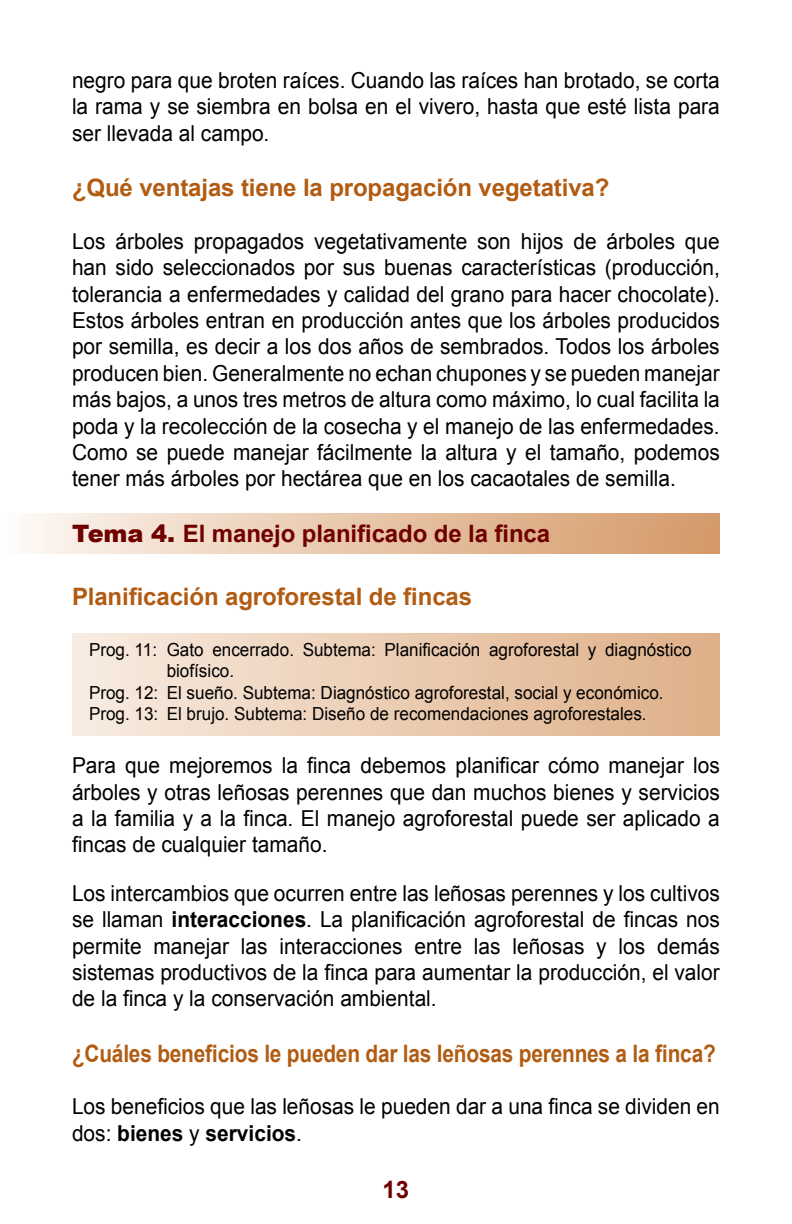
<style>
.page{position:relative;width:792px;height:1224px;background:#fff}
.page>*{position:absolute;margin:0;border:0;box-sizing:border-box;transform-origin:0 0}
.t1{font:700 24px "Arial";letter-spacing:-.005em;color:#b15c12}
.t2{font:700 24px "Arial";letter-spacing:-.005em;color:#b15c12;scale:.87 1}
.t3{font:700 24px "Arial";letter-spacing:-.005em;color:#700000}
.t4{font:22px/26.4px "Arial";color:#000;text-align:justify;scale:.95 1}
.t5{font:18px "Arial";color:#000;scale:.95 1}
.s1{font-weight:900}
.s2{font-weight:700}
</style>
<div class="page">
<div style="left:0;top:513px;width:720px;height:40px;background:linear-gradient(to right,#fdf8f3,#d49766)"></div>
<div style="left:72px;top:633px;width:648px;height:102px;background:linear-gradient(to right,#f8ebe1,#dfaf87)"></div>
<p class="t4" style="left:72px;top:67px;width:683px">negro para que broten raíces. Cuando las raíces han brotado, se corta la rama y se siembra en bolsa en el vivero, hasta que esté lista para ser llevada al campo.</p>
<p class="t1" style="left:72px;top:172px;width:539px">¿Qué ventajas tiene la propagación vegetativa?</p>
<p class="t4" style="left:72px;top:228px;width:684px">Los árboles propagados vegetativamente son hijos de árboles que han sido seleccionados por sus buenas características (producción, tolerancia a enfermedades y calidad del grano para hacer chocolate).<br>Estos árboles entran en producción antes que los árboles producidos por semilla, es decir a los dos años de sembrados. Todos los árboles producen bien. Generalmente no echan chupones y se pueden manejar más bajos, a unos tres metros de altura como máximo, lo cual facilita la poda y la recolección de la cosecha y el manejo de las enfermedades.<br>Como se puede manejar fácilmente la altura y el tamaño, podemos tener más árboles por hectárea que en los cacaotales de semilla.</p>
<p class="t3" style="left:72px;top:517px;width:480px"><span class="s1">Tema 4.</span> El manejo planificado de la finca</p>
<p class="t1" style="left:72px;top:581px;width:402px">Planificación agroforestal de fincas</p>
<p class="t5" style="left:89px;top:638px;width:636px">Prog. 11: Gato encerrado. Subtema: Planificación agroforestal y diagnóstico</p>
<p class="t5" style="left:167px;top:659px;width:73px">biofísico.</p>
<p class="t5" style="left:89px;top:681px;width:606px">Prog. 12: El sueño. Subtema: Diagnóstico agroforestal, social y económico.</p>
<p class="t5" style="left:89px;top:702px;width:588px">Prog. 13: El brujo. Subtema: Diseño de recomendaciones agroforestales.</p>
<p class="t4" style="left:72px;top:753px;width:683px">Para que mejoremos la finca debemos planificar cómo manejar los árboles y otras leñosas perennes que dan muchos bienes y servicios a la familia y a la finca. El manejo agroforestal puede ser aplicado a fincas de cualquier tamaño.</p>
<p class="t4" style="left:72px;top:880px;width:684px">Los intercambios que ocurren entre las leñosas perennes y los cultivos se llaman <span class="s2">interacciones</span>. La planificación agroforestal de fincas nos permite manejar las interacciones entre las leñosas y los demás sistemas productivos de la finca para aumentar la producción, el valor de la finca y la conservación ambiental.</p>
<p class="t2" style="left:72px;top:1037px;width:742px">¿Cuáles beneficios le pueden dar las leñosas perennes a la finca?</p>
<p class="t4" style="left:72px;top:1094px;width:683px">Los beneficios que las leñosas le pueden dar a una finca se dividen en dos: <span class="s2">bienes</span> y <span class="s2">servicios</span>.</p>
<p class="t3" style="left:383px;top:1174px;width:28px">13</p>
</div>
